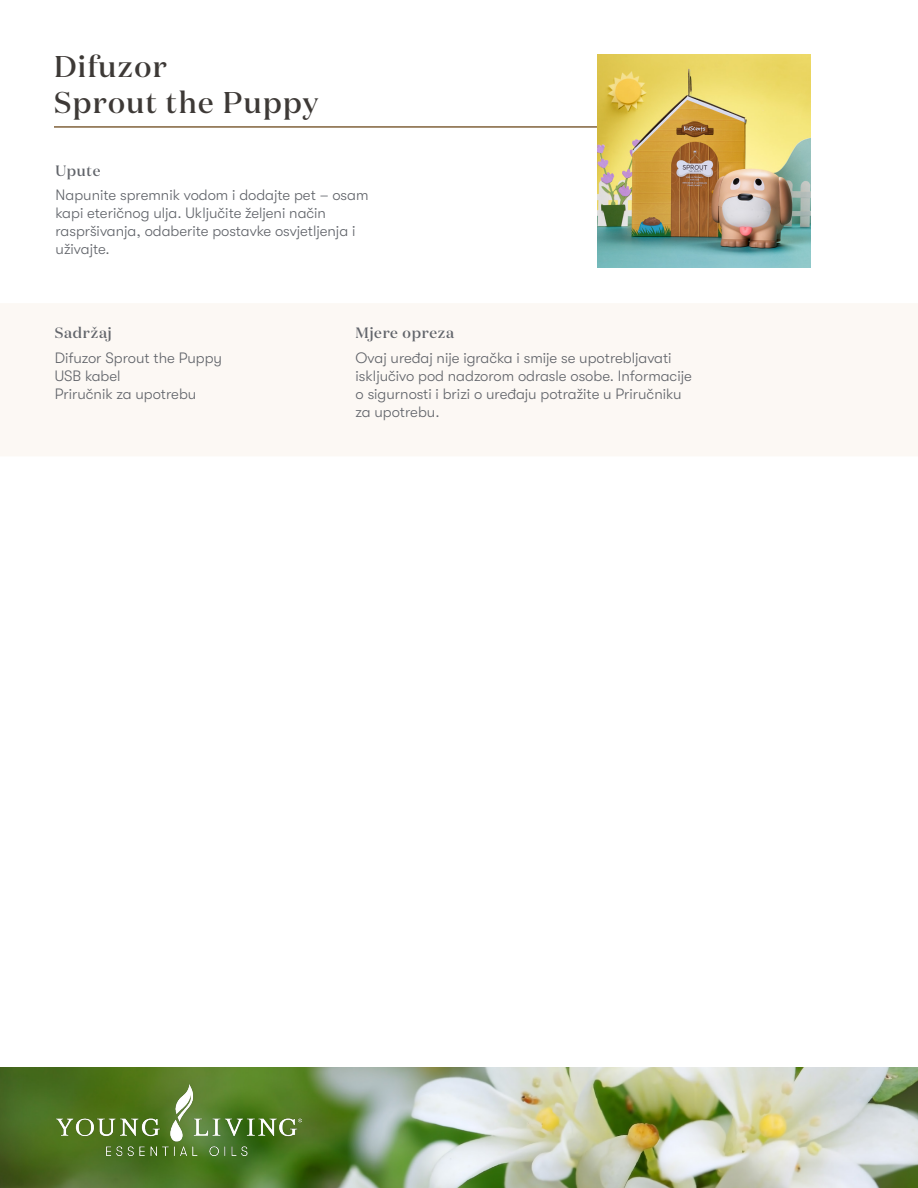
<style>
.page{position:relative;width:918px;height:1188px;background:#fff}
.page>*{position:absolute;margin:0;border:0;box-sizing:border-box;transform-origin:0 0}
.t1{font:500 30px/36px "Domaine Display";letter-spacing:.05em;color:#3d3936}
.t2{font:300 15px/18px "GT Walsheim Pro";color:#61646a}
.t3{font:500 15px "Domaine Display";letter-spacing:.05em;color:#61646a}
</style>
<div class="page">
<img style="left:0;top:1067px;width:918px;height:121px">
<div style="left:0;top:304px;width:918px;height:152px;background:#fcf8f4"></div>
<img style="left:56px;top:1085px;width:246px;height:71px">
<hr style="left:54px;top:126px;width:544px;height:2px;background:#80623b">
<img style="left:598px;top:54px;width:213px;height:213px">
<h1 class="t1" style="left:54px;top:49px;width:266px">Difuzor<br>Sprout the Puppy</h1>
<p class="t3" style="left:56px;top:161px;width:47px">Upute</p>
<p class="t2" style="left:56px;top:186px;width:314px">Napunite spremnik vodom i dodajte pet – osam kapi eteričnog ulja. Uključite željeni način raspršivanja, odaberite postavke osvjetljenja i uživajte.</p>
<p class="t3" style="left:55px;top:323px;width:58px">Sadržaj</p>
<p class="t3" style="left:356px;top:323px;width:100px">Mjere opreza</p>
<p class="t2" style="left:55px;top:349px;width:169px">Difuzor Sprout the Puppy<br>USB kabel<br>Priručnik za upotrebu</p>
<p class="t2" style="left:356px;top:349px;width:338px">Ovaj uređaj nije igračka i smije se upotrebljavati isključivo pod nadzorom odrasle osobe. Informacije o sigurnosti i brizi o uređaju potražite u Priručniku za upotrebu.</p>
</div>
